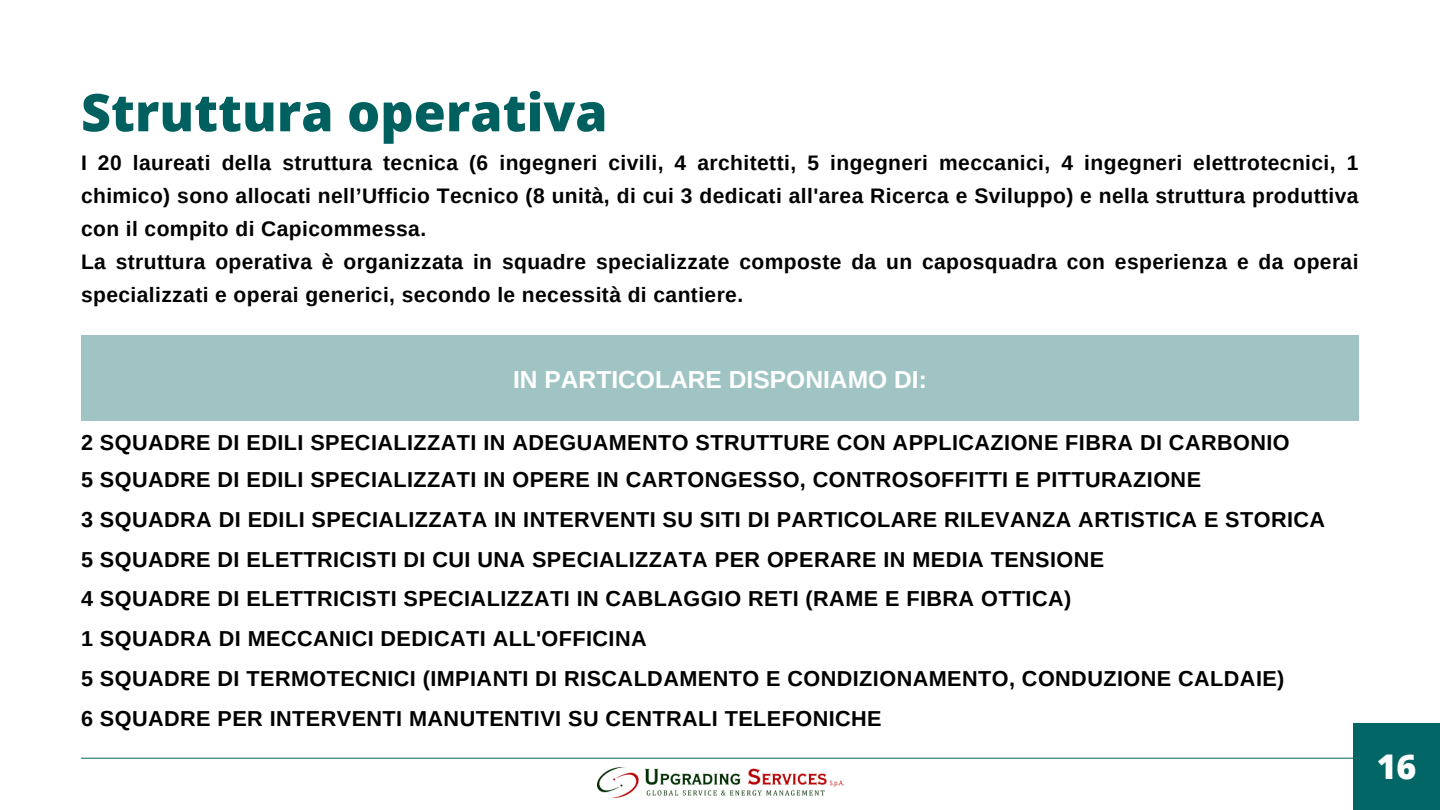
<style>
.page{position:relative;width:1440px;height:810px;background:#fff}
.page>*{position:absolute;margin:0;border:0;box-sizing:border-box;transform-origin:0 0}
.t1{font:800 52px "Open Sans";color:#006060}
.t2{font:800 34px "Open Sans";color:#fff}
.t3{font:700 24.6px "Arimo";color:#fff}
.t4{font:700 21.6px/39.8px "Arimo";letter-spacing:.02em;color:#000}
.t5{font:700 21px/33px "Arimo";letter-spacing:.02em;color:#000;text-align:justify}
</style>
<div class="page">
<div style="left:1353px;top:723px;width:87px;height:87px;background:#026666"></div>
<img style="left:597px;top:768px;width:246px;height:30px">
<hr style="left:81px;top:758px;width:1278px;height:1px;background:#026666">
<div style="left:81px;top:335px;width:1278px;height:85px;background:#a0c4c4"></div>
<p class="t1" style="left:81px;top:76px;width:528px">Struttura operativa</p>
<h2 class="t5" style="left:81px;top:147px;width:1279px">I 20 laureati della struttura tecnica (6 ingegneri civili, 4 architetti, 5 ingegneri meccanici, 4 ingegneri elettrotecnici, 1 chimico) sono allocati nell’Ufficio Tecnico (8 unità, di cui 3 dedicati all'area Ricerca e Sviluppo) e nella struttura produttiva con il compito di Capicommessa.</h2>
<h3 class="t5" style="left:81px;top:246px;width:1279px">La struttura operativa è organizzata in squadre specializzate composte da un caposquadra con esperienza e da operai specializzati e operai generici, secondo le necessità di cantiere.</h3>
<p class="t3" style="left:513px;top:365px;width:415px">IN PARTICOLARE DISPONIAMO DI:</p>
<p class="t4" style="left:81px;top:424px;width:1210px;line-height:36.8px">2 SQUADRE DI EDILI SPECIALIZZATI IN ADEGUAMENTO STRUTTURE CON APPLICAZIONE FIBRA DI CARBONIO<br>5 SQUADRE DI EDILI SPECIALIZZATI IN OPERE IN CARTONGESSO, CONTROSOFFITTI E PITTURAZIONE</p>
<p class="t4" style="left:81px;top:499px;width:1246px">3 SQUADRA DI EDILI SPECIALIZZATA IN INTERVENTI SU SITI DI PARTICOLARE RILEVANZA ARTISTICA E STORICA 5 SQUADRE DI ELETTRICISTI DI CUI UNA SPECIALIZZATA PER OPERARE IN MEDIA TENSIONE<br>4 SQUADRE DI ELETTRICISTI SPECIALIZZATI IN CABLAGGIO RETI (RAME E FIBRA OTTICA)<br>1 SQUADRA DI MECCANICI DEDICATI ALL'OFFICINA<br>5 SQUADRE DI TERMOTECNICI (IMPIANTI DI RISCALDAMENTO E CONDIZIONAMENTO, CONDUZIONE CALDAIE)<br>6 SQUADRE PER INTERVENTI MANUTENTIVI SU CENTRALI TELEFONICHE</p>
<p class="t2" style="left:1377px;top:743px;width:41px">16</p>
</div>
